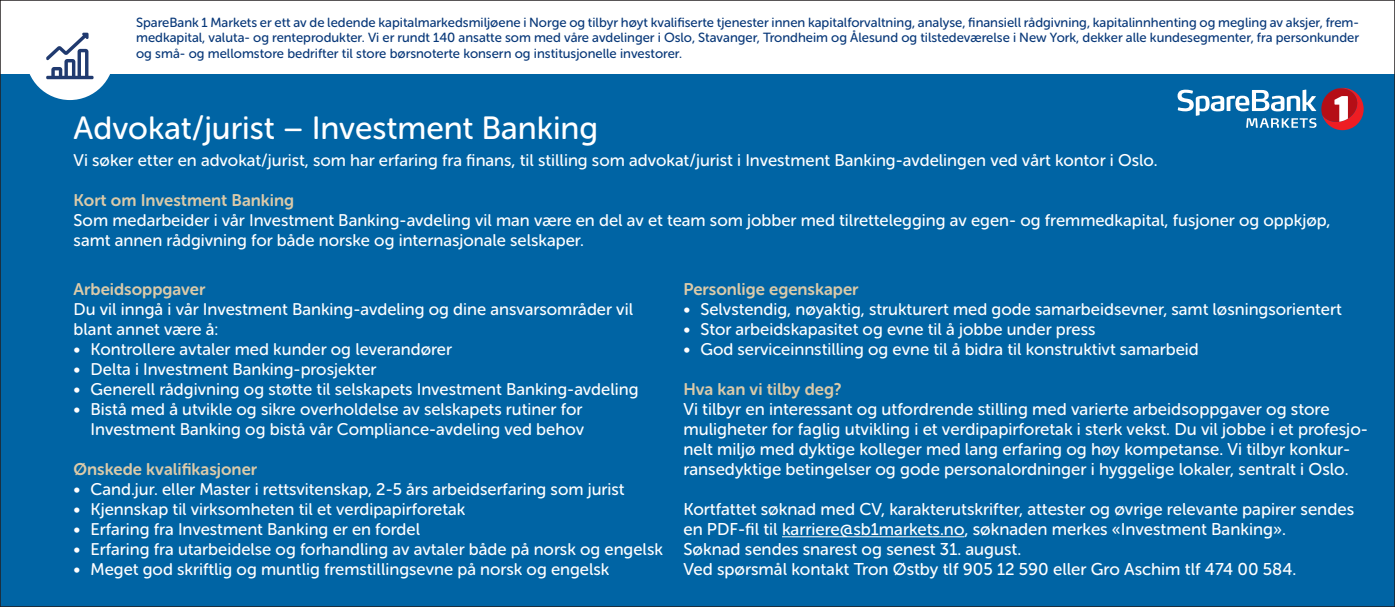
<style>
.page{position:relative;width:1395px;height:607px;background:#fff}
.page>*{position:absolute;margin:0;border:0;box-sizing:border-box;transform-origin:0 0}
.t1{font:32px "Museo Sans Rounded 500";color:#fff}
.t2{font:17px/20px "Museo Sans Rounded 500";color:#fff}
.t3{font:16.8px/20px "Museo Sans Rounded 500";color:#fff}
.t4{font:16.8px "Museo Sans Rounded 700";color:#dbcaa9}
.t5{font:13.2px/15.6px "Museo Sans Rounded 500";color:#083879;text-align:justify}
</style>
<div class="page">
<div style="left:0;top:74px;width:1395px;height:532px;background:#0064a4"></div>
<svg style="left:1177px;top:87px;width:186px;height:43px"></svg>
<hr style="left:782px;top:536px;width:182px;height:1px;background:#fff">
<div style="left:26px;top:12px;width:88px;height:88px;background:#fff;border-radius:50%"></div>
<svg style="left:46px;top:33px;width:48px;height:46px"></svg>
<p class="t5" style="left:136px;top:14px;width:1224px">SpareBank 1 Markets er ett av de ledende kapitalmarkedsmiljøene i Norge og tilbyr høyt kvalifiserte tjenester innen kapitalforvaltning, analyse, finansiell rådgivning, kapitalinnhenting og megling av aksjer, frem&shy;medkapital, valuta- og renteprodukter. Vi er rundt 140 ansatte som med våre avdelinger i Oslo, Stavanger, Trondheim og Ålesund og tilstedeværelse i New York, dekker alle kundesegmenter, fra personkunder og små- og mellomstore bedrifter til store børsnoterte konsern og institusjonelle investorer.</p>
<h1 class="t1" style="left:74px;top:110px;width:526px">Advokat/jurist – Investment Banking</h1>
<p class="t3" style="left:74px;top:150px;width:1085px">Vi søker etter en advokat/jurist, som har erfaring fra finans, til stilling som advokat/jurist i Investment Banking-avdelingen ved vårt kontor i Oslo.</p>
<p class="t4" style="left:74px;top:191px;width:222px">Kort om Investment Banking</p>
<p class="t3" style="left:74px;top:210px;width:1258px">Som medarbeider i vår Investment Banking-avdeling vil man være en del av et team som jobber med tilrettelegging av egen- og fremmedkapital, fusjoner og oppkjøp, samt annen rådgivning for både norske og internasjonale selskaper.</p>
<p class="t4" style="left:74px;top:280px;width:133px">Arbeidsoppgaver</p>
<p class="t3" style="left:74px;top:299px;width:561px">Du vil inngå i vår Investment Banking-avdeling og dine ansvarsområder vil blant annet være å:</p>
<p class="t3" style="left:74px;top:339px;width:380px">• Kontrollere avtaler med kunder og leverandører</p>
<p class="t3" style="left:74px;top:359px;width:304px">• Delta i Investment Banking-prosjekter</p>
<p class="t3" style="left:74px;top:379px;width:566px">• Generell rådgivning og støtte til selskapets Investment Banking-avdeling</p>
<p class="t3" style="left:74px;top:399px;width:512px;text-align:right">• Bistå med å utvikle og sikre overholdelse av selskapets rutiner for<br>Investment Banking og bistå vår Compliance-avdeling ved behov</p>
<p class="t4" style="left:74px;top:460px;width:185px">Ønskede kvalifikasjoner</p>
<p class="t3" style="left:74px;top:479px;width:552px">• Cand.jur. eller Master i rettsvitenskap, 2-5 års arbeidserfaring som jurist</p>
<p class="t3" style="left:74px;top:499px;width:393px">• Kjennskap til virksomheten til et verdipapirforetak</p>
<p class="t3" style="left:74px;top:519px;width:348px">• Erfaring fra Investment Banking er en fordel</p>
<p class="t3" style="left:74px;top:539px;width:591px">• Erfaring fra utarbeidelse og forhandling av avtaler både på norsk og engelsk</p>
<p class="t3" style="left:74px;top:559px;width:537px">• Meget god skriftlig og muntlig fremstillingsevne på norsk og engelsk</p>
<p class="t4" style="left:683px;top:280px;width:177px">Personlige egenskaper</p>
<p class="t3" style="left:683px;top:299px;width:660px">• Selvstendig, nøyaktig, strukturert med gode samarbeidsevner, samt løsningsorientert</p>
<p class="t3" style="left:683px;top:319px;width:413px">• Stor arbeidskapasitet og evne til å jobbe under press</p>
<p class="t3" style="left:683px;top:339px;width:517px">• God serviceinnstilling og evne til å bidra til konstruktivt samarbeid</p>
<p class="t4" style="left:683px;top:380px;width:160px">Hva kan vi tilby deg?</p>
<p class="t2" style="left:683px;top:399px;width:686px">Vi tilbyr en interessant og utfordrende stilling med varierte arbeidsoppgaver og store muligheter for faglig utvikling i et verdipapirforetak i sterk vekst. Du vil jobbe i et profesjo&shy;nelt miljø med dyktige kolleger med lang erfaring og høy kompetanse. Vi tilbyr konkur&shy;ransedyktige betingelser og gode personalordninger i hyggelige lokaler, sentralt i Oslo.</p>
<p class="t2" style="left:683px;top:499px;width:672px">Kortfattet søknad med CV, karakterutskrifter, attester og øvrige relevante papirer sendes en PDF-fil til karriere@sb1markets.no, søknaden merkes «Investment Banking».<br>Søknad sendes snarest og senest 31. august.<br>Ved spørsmål kontakt Tron Østby tlf 905 12 590 eller Gro Aschim tlf 474 00 584.</p>
</div>
